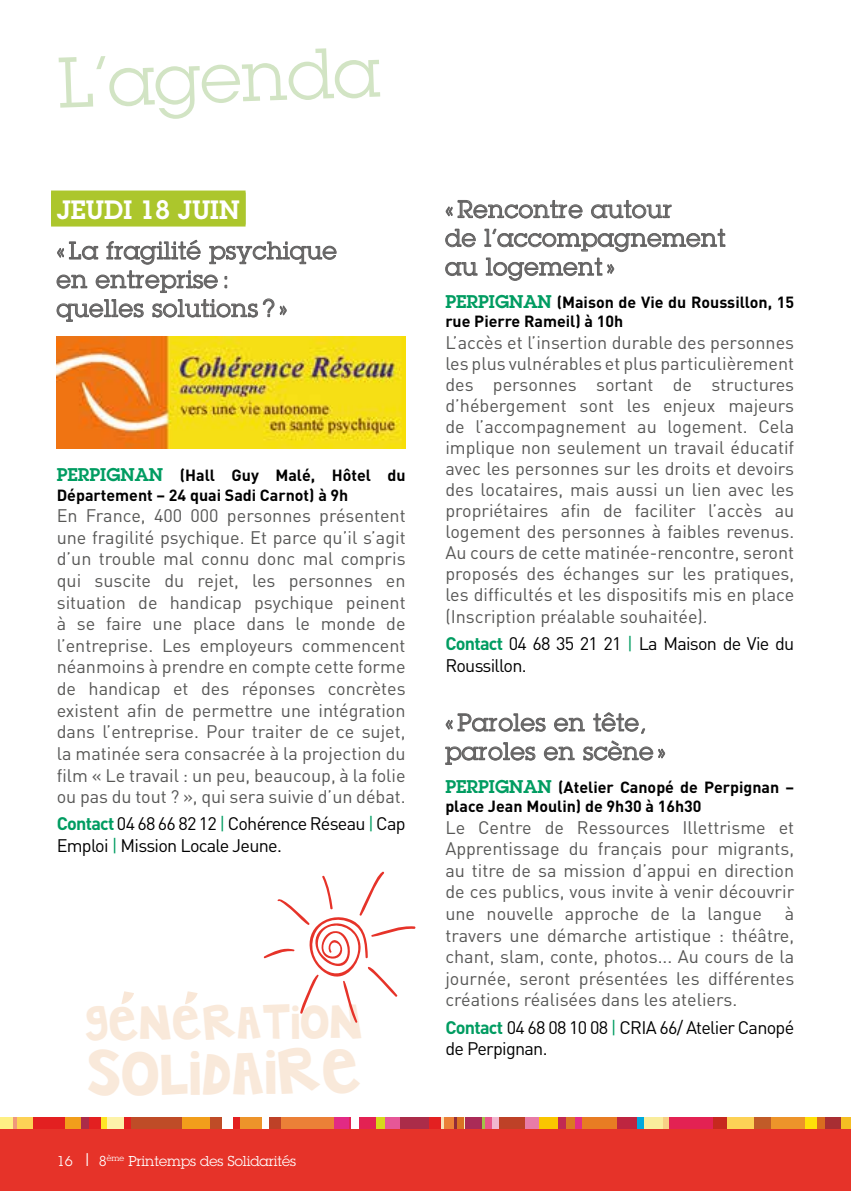
<style>
.page{position:relative;width:851px;height:1191px;background:#fff}
.page>*{position:absolute;margin:0;border:0;box-sizing:border-box;transform-origin:0 0}
.t1{font:70px "Lubalin Graph";color:#d2e4c4}
.t2{font:46px "MTF Jumpin'Jack";letter-spacing:.01em;color:#f9e7d7}
.t3{font:35px "MTF Jumpin'Jack";color:#f9e7d7}
.t4{font:600 26px "Lubalin Graph";color:#fff}
.t5{font:24px/28.8px "Lubalin Graph";letter-spacing:.03em;color:#646363}
.t6{font:18px/21.6px "DIN";color:#575756;text-align:justify}
.t7{font:18px/21.6px "DIN";letter-spacing:-.04em;color:#000}
.t8{font:700 16px/19.2px "DIN";color:#000}
.t9{font:14px "Lubalin Graph";color:#fff}
.s1{font-family:"Lubalin Graph";font-weight:600;font-size:18px;color:#009c61}
.s2{font-weight:700;color:#009c61}
.s3{color:#009c61}
.s4{font-size:18px}
</style>
<div class="page">
<div style="left:0;top:1117px;width:850px;height:74px;background:#e63329"></div>
<div style="left:839px;top:1117px;width:11px;height:11px;background:#f5be23"></div>
<div style="left:823px;top:1117px;width:17px;height:11px;background:#a82e33"></div>
<div style="left:816px;top:1117px;width:8px;height:11px;background:#d96c1f"></div>
<div style="left:804px;top:1117px;width:13px;height:11px;background:#ffe108"></div>
<div style="left:771px;top:1117px;width:33px;height:11px;background:#ed942a"></div>
<div style="left:753px;top:1117px;width:18px;height:11px;background:#c15b28"></div>
<div style="left:726px;top:1117px;width:27px;height:11px;background:#fdd256"></div>
<div style="left:712px;top:1117px;width:14px;height:11px;background:#c7281f"></div>
<div style="left:668px;top:1117px;width:44px;height:11px;background:#e32253"></div>
<div style="left:662px;top:1117px;width:6px;height:11px;background:#f8cf85"></div>
<div style="left:643px;top:1117px;width:19px;height:11px;background:#f9ed9c"></div>
<div style="left:636px;top:1117px;width:7px;height:11px;background:#00a9de"></div>
<div style="left:616px;top:1117px;width:20px;height:11px;background:#be2540"></div>
<div style="left:582px;top:1117px;width:34px;height:11px;background:#e87c23"></div>
<div style="left:574px;top:1117px;width:8px;height:11px;background:#e32e85"></div>
<div style="left:565px;top:1117px;width:9px;height:11px;background:#db7923"></div>
<div style="left:558px;top:1117px;width:7px;height:11px;background:#c12a52"></div>
<div style="left:539px;top:1117px;width:19px;height:11px;background:#fac600"></div>
<div style="left:524px;top:1117px;width:15px;height:11px;background:#e87ca7"></div>
<div style="left:495px;top:1117px;width:29px;height:11px;background:#be4127"></div>
<div style="left:492px;top:1117px;width:6px;height:11px;background:#f1b7cf"></div>
<div style="left:484px;top:1117px;width:8px;height:11px;background:#e8578b"></div>
<svg style="left:481px;top:1117px;width:4px;height:11px"></svg>
<div style="left:465px;top:1117px;width:16px;height:11px;background:#aa2b57"></div>
<svg style="left:463px;top:1117px;width:2px;height:11px"></svg>
<div style="left:456px;top:1117px;width:7px;height:11px;background:#da7223"></div>
<svg style="left:453px;top:1117px;width:3px;height:11px"></svg>
<div style="left:444px;top:1117px;width:9px;height:11px;background:#eb8037"></div>
<svg style="left:441px;top:1117px;width:3px;height:11px"></svg>
<div style="left:428px;top:1117px;width:13px;height:11px;background:#e32021"></div>
<div style="left:390px;top:1117px;width:38px;height:11px;background:#ab2c49"></div>
<div style="left:375px;top:1117px;width:15px;height:11px;background:#d7d81b"></div>
<div style="left:385px;top:1117px;width:15px;height:11px;background:#e65797"></div>
<div style="left:349px;top:1117px;width:26px;height:11px;background:#e32253"></div>
<div style="left:333px;top:1117px;width:16px;height:11px;background:#e22a84"></div>
<div style="left:281px;top:1117px;width:52px;height:11px;background:#eb8037"></div>
<div style="left:268px;top:1117px;width:13px;height:11px;background:#be4127"></div>
<div style="left:262px;top:1117px;width:6px;height:11px;background:#fff"></div>
<div style="left:239px;top:1117px;width:23px;height:11px;background:#ed942a"></div>
<div style="left:233px;top:1117px;width:6px;height:11px;background:#e32021"></div>
<div style="left:221px;top:1117px;width:12px;height:11px;background:#fff"></div>
<div style="left:210px;top:1117px;width:11px;height:11px;background:#bf4c27"></div>
<div style="left:181px;top:1117px;width:29px;height:11px;background:#f29e1b"></div>
<div style="left:131px;top:1117px;width:50px;height:11px;background:#bf4c27"></div>
<div style="left:123px;top:1117px;width:8px;height:11px;background:#e32021"></div>
<div style="left:107px;top:1117px;width:16px;height:11px;background:#fdf3a9"></div>
<div style="left:101px;top:1117px;width:6px;height:11px;background:#ffe525"></div>
<div style="left:88px;top:1117px;width:13px;height:11px;background:#e32021"></div>
<div style="left:80px;top:1117px;width:9px;height:11px;background:#ab2c49"></div>
<div style="left:65px;top:1117px;width:16px;height:11px;background:#f29e1b"></div>
<div style="left:40px;top:1117px;width:25px;height:11px;background:#e32021"></div>
<div style="left:33px;top:1117px;width:7px;height:11px;background:#e32021"></div>
<div style="left:16px;top:1117px;width:17px;height:11px;background:#fdd256"></div>
<svg style="left:12px;top:1117px;width:4px;height:11px"></svg>
<div style="left:0;top:1117px;width:12px;height:11px;background:#fef084"></div>
<div style="left:351px;top:1117px;width:7px;height:11px;background:#fff"></div>
<div style="left:51px;top:190px;width:194px;height:36px;background:#acc62c"></div>
<svg style="left:56px;top:239px;width:281px;height:83px"></svg>
<svg style="left:445px;top:200px;width:137px;height:19px"></svg>
<svg style="left:591px;top:200px;width:80px;height:19px"></svg>
<svg style="left:445px;top:228px;width:31px;height:19px"></svg>
<svg style="left:445px;top:262px;width:33px;height:14px"></svg>
<svg style="left:484px;top:228px;width:241px;height:53px"></svg>
<svg style="left:445px;top:712px;width:220px;height:53px"></svg>
<img style="left:57px;top:337px;width:348px;height:111px">
<svg style="left:121px;top:991px;width:13px;height:13px"></svg>
<svg style="left:185px;top:991px;width:12px;height:13px"></svg>
<svg style="left:263px;top:871px;width:153px;height:152px"></svg>
<h1 class="t1" style="left:56px;top:39px;width:324px;rotate:-2deg">L’agenda</h1>
<p class="t4" style="left:57px;top:192px;width:185px">JEUDI 18 JUIN</p>
<p class="t5" style="left:57px;top:236px;width:281px">« La fragilité psychique en entreprise :<br>quelles solutions ? »</p>
<p class="t8" style="left:57px;top:465px;width:350px"><span class="s1">PERPIGNAN</span> (Hall Guy Malé, Hôtel du<br>Département – 24 quai Sadi Carnot) à 9h</p>
<p class="t6" style="left:57px;top:504px;width:350px">En France, 400 000 personnes présentent une fragilité psychique. Et parce qu’il s’agit d’un trouble mal connu donc mal compris qui suscite du rejet, les personnes en situation de handicap psychique peinent à se faire une place dans le monde de l’entreprise. Les employeurs commencent néanmoins à prendre en compte cette forme de handicap et des réponses concrètes existent afin de permettre une intégration dans l’entreprise. Pour traiter de ce sujet, la matinée sera consacrée à la projection du film « Le travail : un peu, beaucoup, à la folie ou pas du tout ? », qui sera suivie d’un débat.</p>
<p class="t7" style="left:57px;top:812px;width:350px"><span class="s2">Contact</span> 04 68 66 82 12 <span class="s3">|</span> Cohérence Réseau <span class="s3">|</span> Cap<br>Emploi <span class="s3">|</span> Mission Locale Jeune.</p>
<h3 class="t3" style="left:85px;top:1004px;width:278px;rotate:-1deg">GENERATION</h3>
<h2 class="t2" style="left:87px;top:1046px;width:276px">SOLIDAIRE</h2>
<p class="t9" style="left:57px;top:1151px;width:241px">16 <span class="s4">|</span> 8<sup>ème</sup> Printemps des Solidarités</p>
<p class="t5" style="left:445px;top:194px;width:281px">« Rencontre autour<br>de l’accompagnement au logement »</p>
<p class="t8" style="left:445px;top:292px;width:350px"><span class="s1">PERPIGNAN</span> (Maison de Vie du Roussillon, 15 rue Pierre Rameil) à 10h</p>
<p class="t6" style="left:445px;top:332px;width:350px;line-height:21px">L’accès et l’insertion durable des personnes les plus vulnérables et plus particulièrement des personnes sortant de structures d’hébergement sont les enjeux majeurs de l’accompagnement au logement. Cela implique non seulement un travail éducatif avec les personnes sur les droits et devoirs des locataires, mais aussi un lien avec les propriétaires afin de faciliter l’accès au logement des personnes à faibles revenus.<br>Au cours de cette matinée-rencontre, seront proposés des échanges sur les pratiques, les difficultés et les dispositifs mis en place (Inscription préalable souhaitée).</p>
<p class="t7" style="left:445px;top:632px;width:350px"><span class="s2">Contact</span> 04 68 35 21 21 <span class="s3">|</span> La Maison de Vie du<br>Roussillon.</p>
<p class="t5" style="left:445px;top:708px;width:221px">« Paroles en tête, paroles en scène »</p>
<p class="t8" style="left:445px;top:776px;width:350px"><span class="s1">PERPIGNAN</span> (Atelier Canopé de Perpignan – place Jean Moulin) de 9h30 à 16h30</p>
<p class="t6" style="left:445px;top:816px;width:350px">Le Centre de Ressources Illettrisme et Apprentissage du français pour migrants, au titre de sa mission d’appui en direction de ces publics, vous invite à venir découvrir une nouvelle approche de la langue</p>
<p class="t6" style="left:445px;top:902px;width:350px;text-indent:339px">à travers une démarche artistique : théâtre, chant, slam, conte, photos... Au cours de la journée, seront présentées les différentes créations réalisées dans les ateliers.</p>
<p class="t7" style="left:445px;top:1016px;width:350px"><span class="s2">Contact</span> 04 68 08 10 08 <span class="s3">|</span> CRIA 66/ Atelier Canopé de Perpignan.</p>
</div>
